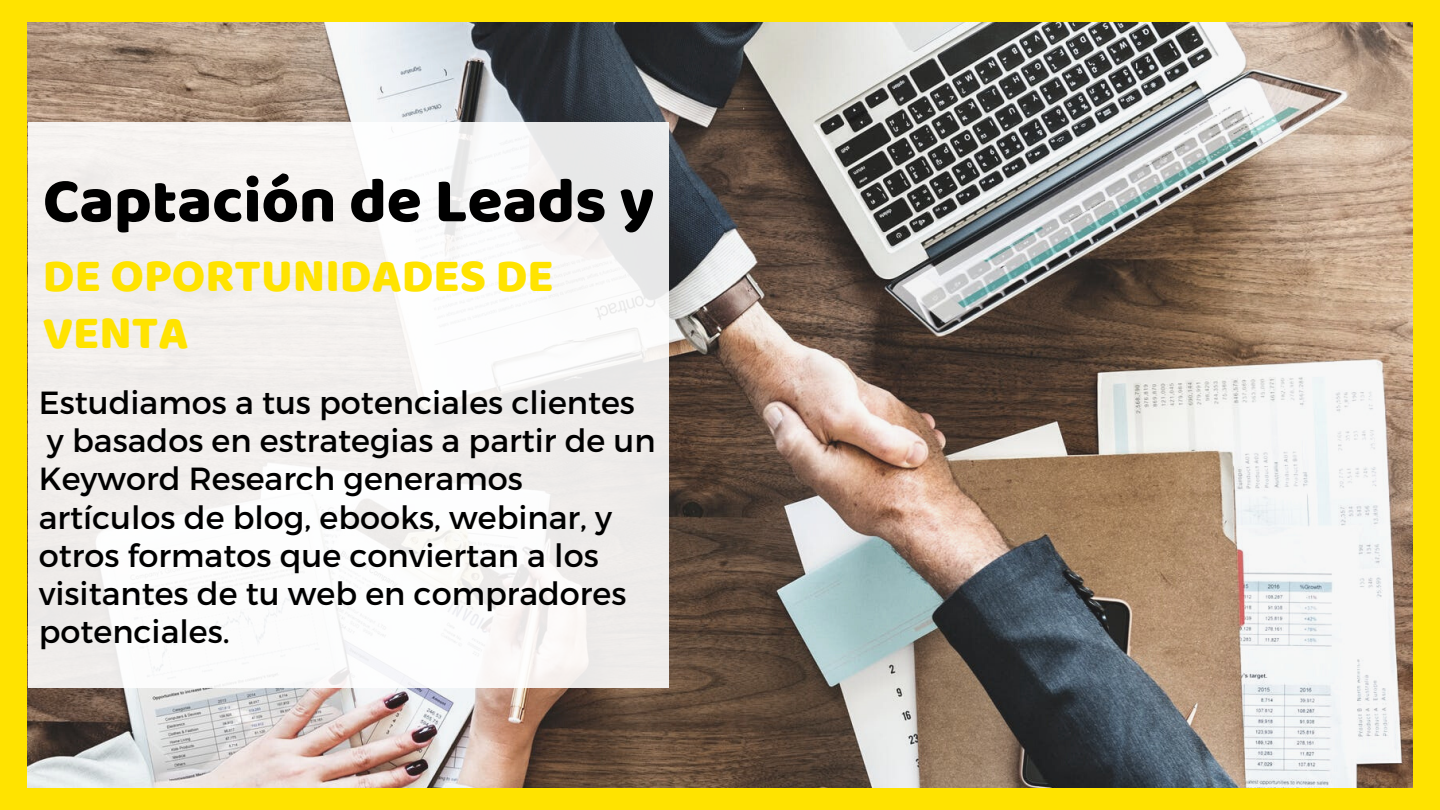
<style>
.page{position:relative;width:1440px;height:810px;background:#ffe300}
.page>*{position:absolute;margin:0;border:0;box-sizing:border-box;transform-origin:0 0}
.t1{font:64px "Baloo Thambi";color:#000}
.t2{font:47.8px/56.8px "Baloo Thambi";color:#ffe300}
.t3{font:32px/38.3px "Montserrat";color:#000}
</style>
<div class="page">
<img style="left:28px;top:23px;width:1384px;height:765px">
<div style="left:28px;top:122px;width:640px;height:566px;background:linear-gradient(to right,#f6f3f1,#f4f3f3)"></div>
<h1 class="t1" style="left:43px;top:154px;width:613px">Captación de Leads y</h1>
<h2 class="t2" style="left:43px;top:249px;width:512px">DE OPORTUNIDADES DE<br>VENTA</h2>
<p class="t3" style="left:39px;top:382px;width:618px">Estudiamos a tus potenciales clientes y basados en estrategias a partir de un<br>Keyword Research generamos artículos de blog, ebooks, webinar, y otros formatos que conviertan a los visitantes de tu web en compradores potenciales.</p>
</div>
